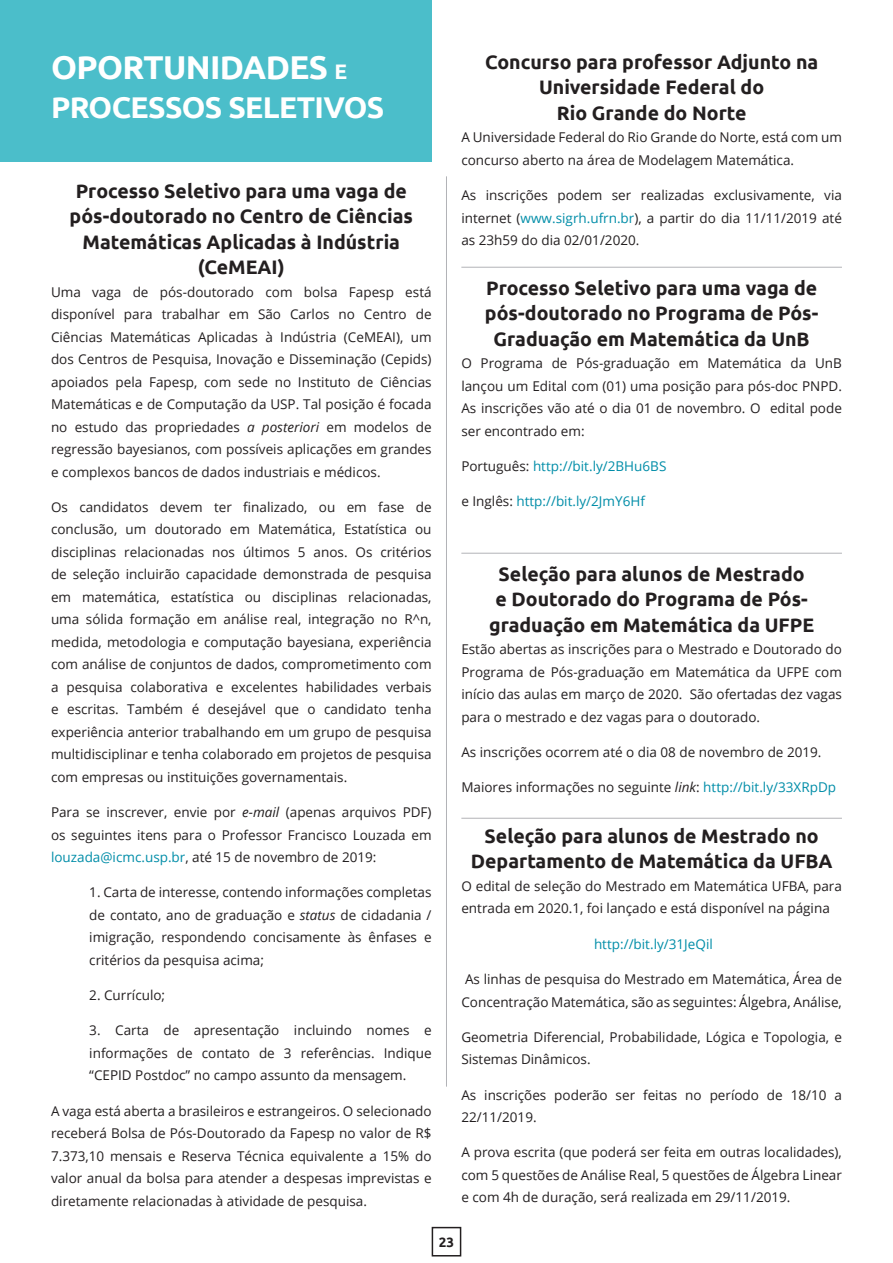
<style>
.page{position:relative;width:893px;height:1263px;background:#fff}
.page>*{position:absolute;margin:0;border:0;box-sizing:border-box;transform-origin:0 0}
.TITULO_28_uppercase{font:700 33px "Ubuntu";letter-spacing:-.02em;color:#fff}
.TITULO_28_uppercase-2{font:700 30px "Ubuntu";letter-spacing:-.02em;color:#fff}
.TIULO_13_uppercase_c{font:700 19.5px/25.5px "Ubuntu";color:#231f20;text-align:center}
.t1{font:13.5px/22.5px "Open Sans";color:#231f20;text-align:justify}
.t2{font:13.5px "Open Sans";color:#008da8}
.t3{font:700 13.5px "Ubuntu";color:#231f20}
.s1{font-size:21px}
.s2{font-style:italic}
.s3{color:#008da8}
.s4{color:#231f20}
</style>
<div class="page">
<div style="left:432px;top:1227px;width:29px;height:29px;border:2px solid #231f20"></div>
<hr style="left:461px;top:267px;width:381px;height:1px;background:#b2b3b7">
<hr style="left:446px;top:176px;width:1px;height:910px;background:#b2b3b7">
<hr style="left:461px;top:553px;width:381px;height:1px;background:#b2b3b7">
<hr style="left:461px;top:818px;width:381px;height:1px;background:#b2b3b7">
<div style="left:0;top:0;width:432px;height:162px;background:#4bbeca"></div>
<p class="TITULO_28_uppercase" style="left:51px;top:47px;width:298px">OPORTUNIDADES <span class="s1">E</span></p>
<p class="TITULO_28_uppercase-2" style="left:51px;top:89px;width:335px">PROCESSOS SELETIVOS</p>
<p class="TIULO_13_uppercase_c" style="left:70px;top:178px;width:345px">Processo Seletivo para uma vaga de pós-doutorado no Centro de Ciências<br>Matemáticas Aplicadas à Indústria (CeMEAI)</p>
<p class="t1" style="left:51px;top:280px;width:382px;text-align:left">Uma vaga de pós-doutorado com bolsa Fapesp está disponível para trabalhar em São Carlos no Centro de Ciências Matemáticas Aplicadas à Indústria (CeMEAI), um dos Centros de Pesquisa, Inovação e Disseminação (Cepids) apoiados pela Fapesp, com sede no Instituto de Ciências Matemáticas e de Computação da USP. Tal posição é focada no estudo das propriedades <span class="s2">a posteriori</span> em modelos de regressão bayesianos, com possíveis aplicações em grandes e complexos bancos de dados industriais e médicos.</p>
<p class="t1" style="left:51px;top:495px;width:382px">Os candidatos devem ter finalizado, ou em fase de conclusão, um doutorado em Matemática, Estatística ou disciplinas relacionadas nos últimos 5 anos. Os critérios de seleção incluirão capacidade demonstrada de pesquisa em matemática, estatística ou disciplinas relacionadas, uma sólida formação em análise real, integração no R^n, medida, metodologia e computação bayesiana, experiência com análise de conjuntos de dados, comprometimento com a pesquisa colaborativa e excelentes habilidades verbais e escritas. Também é desejável que o candidato tenha experiência anterior trabalhando em um grupo de pesquisa multidisciplinar e tenha colaborado em projetos de pesquisa com empresas ou instituições governamentais.</p>
<p class="t1" style="left:51px;top:801px;width:382px">Para se inscrever, envie por <span class="s2">e-mail</span> (apenas arquivos PDF) os seguintes itens para o Professor Francisco Louzada em <span class="s3">louzada@icmc.usp.br</span>, até 15 de novembro de 2019:</p>
<p class="t1" style="left:89px;top:881px;width:344px">1. Carta de interesse, contendo informações completas de contato, ano de graduação e <span class="s2">status</span> de cidadania / imigração, respondendo concisamente às ênfases e critérios da pesquisa acima;</p>
<p class="t1" style="left:89px;top:984px;width:77px">2. Currículo;</p>
<p class="t1" style="left:89px;top:1019px;width:344px">3. Carta de apresentação incluindo nomes e informações de contato de 3 referências. Indique “CEPID Postdoc” no campo assunto da mensagem.</p>
<p class="t1" style="left:51px;top:1099px;width:382px">A vaga está aberta a brasileiros e estrangeiros. O selecionado receberá Bolsa de Pós-Doutorado da Fapesp no valor de R$ 7.373,10 mensais e Reserva Técnica equivalente a 15% do valor anual da bolsa para atender a despesas imprevistas e diretamente relacionadas à atividade de pesquisa.</p>
<p class="TIULO_13_uppercase_c" style="left:485px;top:49px;width:335px">Concurso para professor Adjunto na<br>Universidade Federal do</p>
<p class="TIULO_13_uppercase_c" style="left:557px;top:100px;width:191px">Rio Grande do Norte</p>
<p class="t1" style="left:461px;top:126px;width:382px">A Universidade Federal do Rio Grande do Norte, está com um concurso aberto na área de Modelagem Matemática.</p>
<p class="t1" style="left:461px;top:183px;width:382px">As inscrições podem ser realizadas exclusivamente, via internet (<span class="s3">www.sigrh.ufrn.br</span>), a partir do dia 11/11/2019 até as 23h59 do dia 02/01/2020.</p>
<p class="TIULO_13_uppercase_c" style="left:485px;top:275px;width:335px">Processo Seletivo para uma vaga de pós-doutorado no Programa de Pós-<br>Graduação em Matemática da UnB</p>
<p class="t1" style="left:461px;top:352px;width:382px">O Programa de Pós-graduação em Matemática da UnB lançou um Edital com (01) uma posição para pós-doc PNPD.<br>As inscrições vão até o dia 01 de novembro. O edital pode ser encontrado em:</p>
<p class="t2" style="left:461px;top:457px;width:207px"><span class="s4">Português:</span> http://bit.ly/2BHu6BS</p>
<p class="t2" style="left:461px;top:492px;width:185px"><span class="s4">e Inglês:</span> http://bit.ly/2JmY6Hf</p>
<p class="TIULO_13_uppercase_c" style="left:489px;top:561px;width:327px">Seleção para alunos de Mestrado<br>e Doutorado do Programa de Pós&shy;graduação em Matemática da UFPE</p>
<p class="t1" style="left:461px;top:638px;width:382px">Estão abertas as inscrições para o Mestrado e Doutorado do Programa de Pós-graduação em Matemática da UFPE com início das aulas em março de 2020. São ofertadas dez vagas para o mestrado e dez vagas para o doutorado.</p>
<p class="t1" style="left:461px;top:740px;width:362px">As inscrições ocorrem até o dia 08 de novembro de 2019.</p>
<p class="t1" style="left:461px;top:776px;width:376px">Maiores informações no seguinte <span class="s2">link</span>: <span class="s3">http://bit.ly/33XRpDp</span></p>
<p class="TIULO_13_uppercase_c" style="left:471px;top:823px;width:363px">Seleção para alunos de Mestrado no<br>Departamento de Matemática da UFBA</p>
<p class="t1" style="left:461px;top:874px;width:382px">O edital de seleção do Mestrado em Matemática UFBA, para entrada em 2020.1, foi lançado e está disponível na página</p>
<p class="t2" style="left:594px;top:934px;width:120px">http://bit.ly/31JeQil</p>
<p class="t1" style="left:461px;top:967px;width:382px">As linhas de pesquisa do Mestrado em Matemática, Área de<br>Concentraçã o Matemática, são as seguintes: Álgebra, Análise,</p>
<p class="t1" style="left:461px;top:1025px;width:382px">Geometria Diferencial, Probabilidade, Lógica e Topologia, e<br>Sistemas Dinâmicos.</p>
<p class="t1" style="left:461px;top:1083px;width:382px">As inscrições poderão ser feitas no período de 18/10 a<br>22/11/2019.</p>
<p class="t1" style="left:461px;top:1141px;width:382px">A prova escrita (que poderá ser feita em outras localidades), com 5 questões de Análise Real, 5 questões de Álgebra Linear e com 4h de duração, será realizada em 29/11/2019.</p>
<p class="t3" style="left:439px;top:1233px;width:17px">23</p>
</div>
